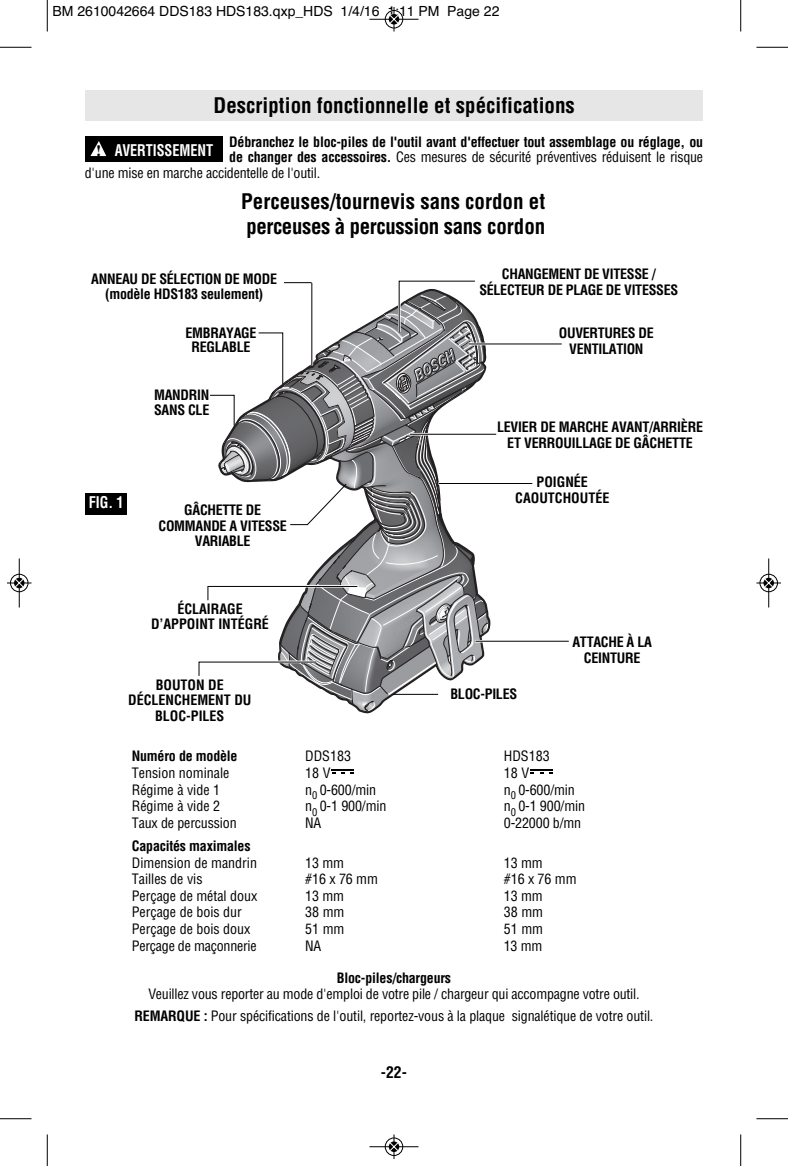
<style>
.page{position:relative;width:788px;height:1166px;background:#fff}
.page>*{position:absolute;margin:0;border:0;box-sizing:border-box;transform-origin:0 0}
.t1{font:700 condensed 21px/24.5px "Helvetica";color:#000}
.t2{font:700 condensed 15.75px "Helvetica";letter-spacing:-.005em;color:#fff;scale:.9 1}
.t3{font:700 condensed 15.75px "Helvetica";color:#000}
.t4{font:condensed 14px/22.1px "Helvetica";letter-spacing:-.01em;color:#000;text-align:center}
.t5{font:700 condensed 14px/15.8px "Helvetica";letter-spacing:-.015em;color:#000;text-align:center}
.t6{font:14px "Helvetica";color:#000}
.s1{font-weight:700}
.s2{font-family:"Times";font-stretch:normal;color:#000}
</style>
<div class="page">
<div style="left:85px;top:90px;width:618px;height:30px;background:#e6e6e6"></div>
<div style="left:85px;top:136px;width:137px;height:25px;background:#000"></div>
<svg style="left:90px;top:141px;width:16px;height:15px"></svg>
<svg style="left:331px;top:769px;width:23px;height:5px"></svg>
<svg style="left:530px;top:769px;width:22px;height:5px"></svg>
<div style="left:85px;top:493px;width:42px;height:21px;background:#000"></div>
<hr style="left:410px;top:434px;width:86px;height:1px;background:#000">
<hr style="left:439px;top:483px;width:93px;height:1px;background:#000">
<hr style="left:475px;top:641px;width:93px;height:1px;background:#000">
<svg style="left:198px;top:280px;width:290px;height:434px"></svg>
<hr style="left:468px;top:343px;width:82px;height:2px;background:#fff">
<hr style="left:468px;top:343px;width:93px;height:1px;background:#000">
<hr style="left:47px;top:0;width:1px;height:32px;background:#000">
<hr style="left:0;top:47px;width:32px;height:1px;background:#000">
<hr style="left:740px;top:0;width:1px;height:32px;background:#000">
<hr style="left:756px;top:47px;width:32px;height:1px;background:#000">
<hr style="left:47px;top:1134px;width:1px;height:32px;background:#000">
<hr style="left:0;top:1118px;width:32px;height:1px;background:#000">
<hr style="left:740px;top:1134px;width:1px;height:32px;background:#000">
<hr style="left:756px;top:1118px;width:32px;height:1px;background:#000">
<div style="left:384px;top:10px;width:19px;height:19px;border:1px solid #fff;border-radius:50%"></div>
<hr style="left:369px;top:19px;width:49px;height:1px;background:#000">
<div style="left:385px;top:10px;width:18px;height:18px;border:1px solid #000;border-radius:50%"></div>
<svg style="left:389px;top:7px;width:9px;height:25px"></svg>
<div style="left:384px;top:1137px;width:19px;height:19px;border:1px solid #fff;border-radius:50%"></div>
<hr style="left:369px;top:1146px;width:49px;height:1px;background:#000">
<div style="left:385px;top:1137px;width:18px;height:18px;border:1px solid #000;border-radius:50%"></div>
<svg style="left:389px;top:1134px;width:9px;height:24px"></svg>
<div style="left:10px;top:573px;width:19px;height:19px;border:1px solid #fff;border-radius:50%"></div>
<hr style="left:19px;top:558px;width:1px;height:49px;background:#000">
<div style="left:10px;top:574px;width:18px;height:18px;border:1px solid #000;border-radius:50%"></div>
<svg style="left:7px;top:578px;width:25px;height:9px"></svg>
<div style="left:759px;top:573px;width:19px;height:19px;border:1px solid #fff;border-radius:50%"></div>
<hr style="left:768px;top:558px;width:1px;height:49px;background:#000">
<div style="left:759px;top:574px;width:18px;height:18px;border:1px solid #000;border-radius:50%"></div>
<svg style="left:756px;top:578px;width:24px;height:9px"></svg>
<p class="t6" style="left:52px;top:3px;width:448px">BM 2610042664 DDS183 HDS183.qxp_HDS 1/4/16 1:11 PM Page 22</p>
<h1 class="t1" style="left:213px;top:93px;width:363px">Description fonctionnelle et spécifications</h1>
<p class="t5" style="left:229px;top:134px;width:475px">Débranchez le bloc-piles de l'outil avant d'effectuer tout assemblage ou réglage, ou</p>
<p class="t4" style="left:229px;top:146px;width:475px"><span class="s1">de changer des accessoires.</span> Ces mesures de sécurité préventives réduisent le risque</p>
<p class="t4" style="left:85px;top:162px;width:237px">d'une mise en marche accidentelle de l'outil.</p>
<p class="t2" style="left:96px;top:141px;width:131px"><span class="s2">!</span> AVERTISSEMENT</p>
<h1 class="t1" style="left:241px;top:190px;width:305px">Perceuses/tournevis sans cordon et perceuses à percussion sans cordon</h1>
<p class="t5" style="left:91px;top:271px;width:187px">ANNEAU DE SÉLECTION DE MODE (modèle HDS183 seulement)</p>
<p class="t5" style="left:185px;top:326px;width:72px;line-height:14px">EMBRAYAGE<br>REGLABLE</p>
<p class="t5" style="left:154px;top:387px;width:57px;text-align:left">MANDRIN<br>SANS CLE</p>
<p class="t2" style="left:89px;top:493px;width:40px">FIG. 1</p>
<p class="t5" style="left:158px;top:502px;width:130px">GÂCHETTE DE<br>COMMANDE A VITESSE<br>VARIABLE</p>
<p class="t5" style="left:151px;top:601px;width:119px">ÉCLAIRAGE<br>D’APPOINT INTÉGRÉ</p>
<p class="t5" style="left:479px;top:267px;width:200px">CHANGEMENT DE VITESSE /<br>SÉLECTEUR DE PLAGE DE VITESSES</p>
<p class="t5" style="left:558px;top:325px;width:97px">OUVERTURES DE<br>VENTILATION</p>
<p class="t5" style="left:497px;top:420px;width:207px">LEVIER DE MARCHE AVANT/ARRIÈRE<br>ET VERROUILLAGE DE GÂCHETTE</p>
<p class="t5" style="left:515px;top:474px;width:96px">POIGNÉE<br>CAOUTCHOUTÉE</p>
<p class="t5" style="left:572px;top:634px;width:81px">ATTACHE À LA<br>CEINTURE</p>
<p class="t5" style="left:128px;top:677px;width:125px">BOUTON DE<br>DÉCLENCHEMENT DU<br>BLOC-PILES</p>
<p class="t5" style="left:450px;top:686px;width:68px">BLOC-PILES</p>
<p class="t5" style="left:132px;top:748px;width:107px">Numéro de modèle</p>
<p class="t4" style="left:305px;top:745px;width:47px">DDS183</p>
<p class="t4" style="left:504px;top:745px;width:47px">HDS183</p>
<p class="t4" style="left:132px;top:762px;width:99px">Tension nominale</p>
<p class="t4" style="left:305px;top:762px;width:27px">18 V</p>
<p class="t4" style="left:504px;top:762px;width:27px">18 V</p>
<p class="t4" style="left:132px;top:779px;width:90px">Régime à vide 1</p>
<p class="t4" style="left:305px;top:779px;width:72px">n<sub>0</sub> 0-600/min</p>
<p class="t4" style="left:504px;top:779px;width:72px">n<sub>0</sub> 0-600/min</p>
<p class="t4" style="left:132px;top:795px;width:90px">Régime à vide 2</p>
<p class="t4" style="left:305px;top:795px;width:83px">n<sub>0</sub> 0-1 900/min</p>
<p class="t4" style="left:504px;top:795px;width:83px">n<sub>0</sub> 0-1 900/min</p>
<p class="t4" style="left:132px;top:812px;width:106px">Taux de percussion</p>
<p class="t4" style="left:305px;top:812px;width:18px">NA</p>
<p class="t4" style="left:504px;top:812px;width:79px">0-22000 b/mn</p>
<p class="t5" style="left:132px;top:838px;width:120px">Capacités maximales</p>
<p class="t4" style="left:132px;top:851px;width:127px">Dimension de mandrin</p>
<p class="t4" style="left:305px;top:851px;width:41px">13 mm</p>
<p class="t4" style="left:504px;top:851px;width:41px">13 mm</p>
<p class="t4" style="left:132px;top:868px;width:72px">Tailles de vis</p>
<p class="t4" style="left:305px;top:868px;width:74px">#16 x 76 mm</p>
<p class="t4" style="left:504px;top:868px;width:74px">#16 x 76 mm</p>
<p class="t4" style="left:132px;top:885px;width:127px">Perçage de métal doux</p>
<p class="t4" style="left:305px;top:885px;width:41px">13 mm</p>
<p class="t4" style="left:504px;top:885px;width:41px">13 mm</p>
<p class="t4" style="left:132px;top:901px;width:112px">Perçage de bois dur</p>
<p class="t4" style="left:305px;top:901px;width:41px">38 mm</p>
<p class="t4" style="left:504px;top:901px;width:41px">38 mm</p>
<p class="t4" style="left:132px;top:918px;width:120px">Perçage de bois doux</p>
<p class="t4" style="left:305px;top:918px;width:41px">51 mm</p>
<p class="t4" style="left:504px;top:918px;width:41px">51 mm</p>
<p class="t4" style="left:132px;top:934px;width:126px">Perçage de maçonnerie</p>
<p class="t4" style="left:305px;top:934px;width:18px">NA</p>
<p class="t4" style="left:504px;top:934px;width:40px">13 mm</p>
<p class="t5" style="left:337px;top:970px;width:116px">Bloc-piles/chargeurs</p>
<p class="t4" style="left:134px;top:982px;width:520px">Veuillez vous reporter au mode d'emploi de votre pile / chargeur qui accompagne votre outil.<br><span class="s1">REMARQUE :</span> Pour spécifications de l'outil, reportez-vous à la plaque signalétique de votre outil.</p>
<p class="t3" style="left:381px;top:1063px;width:28px">-22-</p>
</div>
